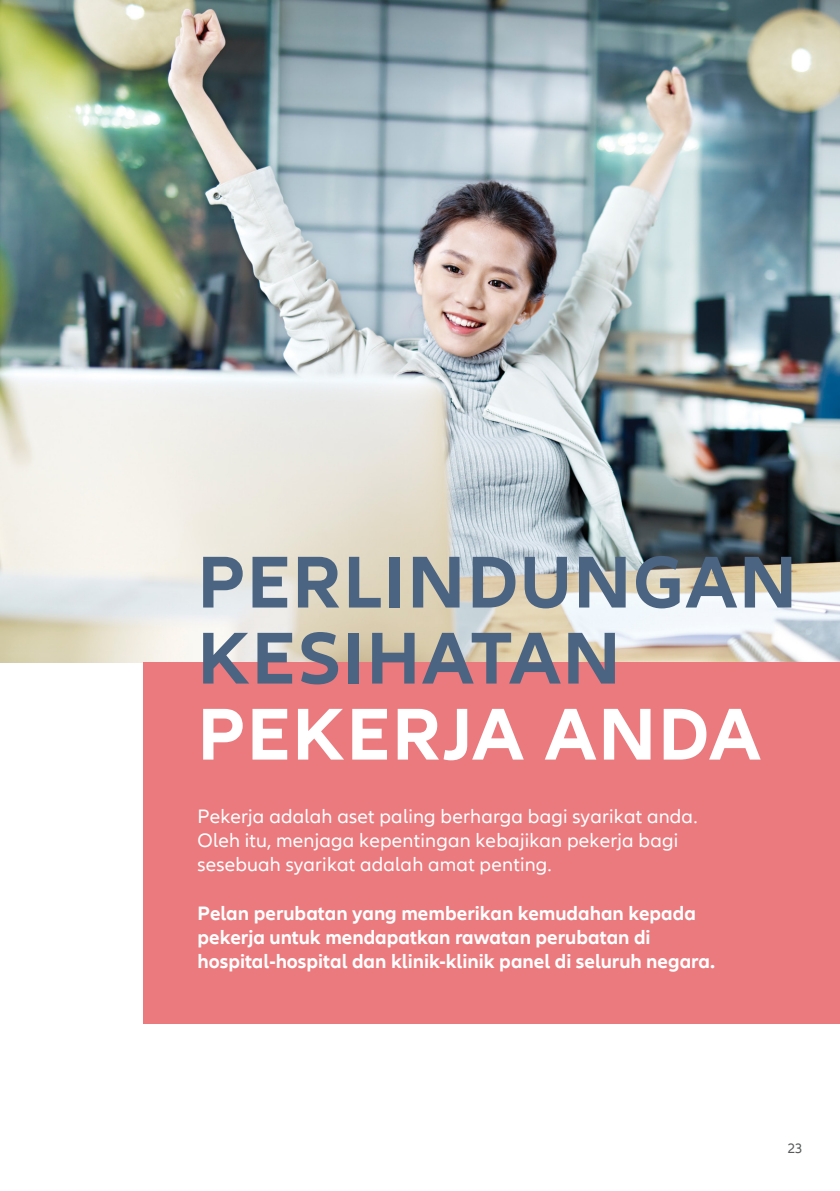
<style>
.page{position:relative;width:840px;height:1191px;background:#fff}
.page>*{position:absolute;margin:0;border:0;box-sizing:border-box;transform-origin:0 0}
.t1{font:700 76px/76px "Allianz Neo";letter-spacing:.025em;color:#4b6482}
.t2{font:700 76px "Allianz Neo";letter-spacing:.025em;color:#fff}
.t3{font:700 20px/24px "Allianz Neo";color:#fff}
.t4{font:20px/24px "Allianz Neo";letter-spacing:.01em;color:#fff}
.t5{font:14px "Allianz Neo";color:#58595b}
</style>
<div class="page">
<img style="left:0;top:0;width:839px;height:662px">
<div style="left:144px;top:662px;width:695px;height:362px;background:#ea7a7e"></div>
<h1 class="t1" style="left:197px;top:546px;width:600px">PERLINDUNGAN<br>KESIHATAN</h1>
<h1 class="t2" style="left:197px;top:690px;width:564px">PEKERJA ANDA</h1>
<p class="t4" style="left:197px;top:804px;width:501px">Pekerja adalah aset paling berharga bagi syarikat anda.<br>Oleh itu, menjaga kepentingan kebajikan pekerja bagi sesebuah syarikat adalah amat penting.</p>
<p class="t3" style="left:197px;top:902px;width:518px">Pelan perubatan yang memberikan kemudahan kepada pekerja untuk mendapatkan rawatan perubatan di hospital-hospital dan klinik-klinik panel di seluruh negara.</p>
<p class="t5" style="left:787px;top:1140px;width:17px">23</p>
</div>
